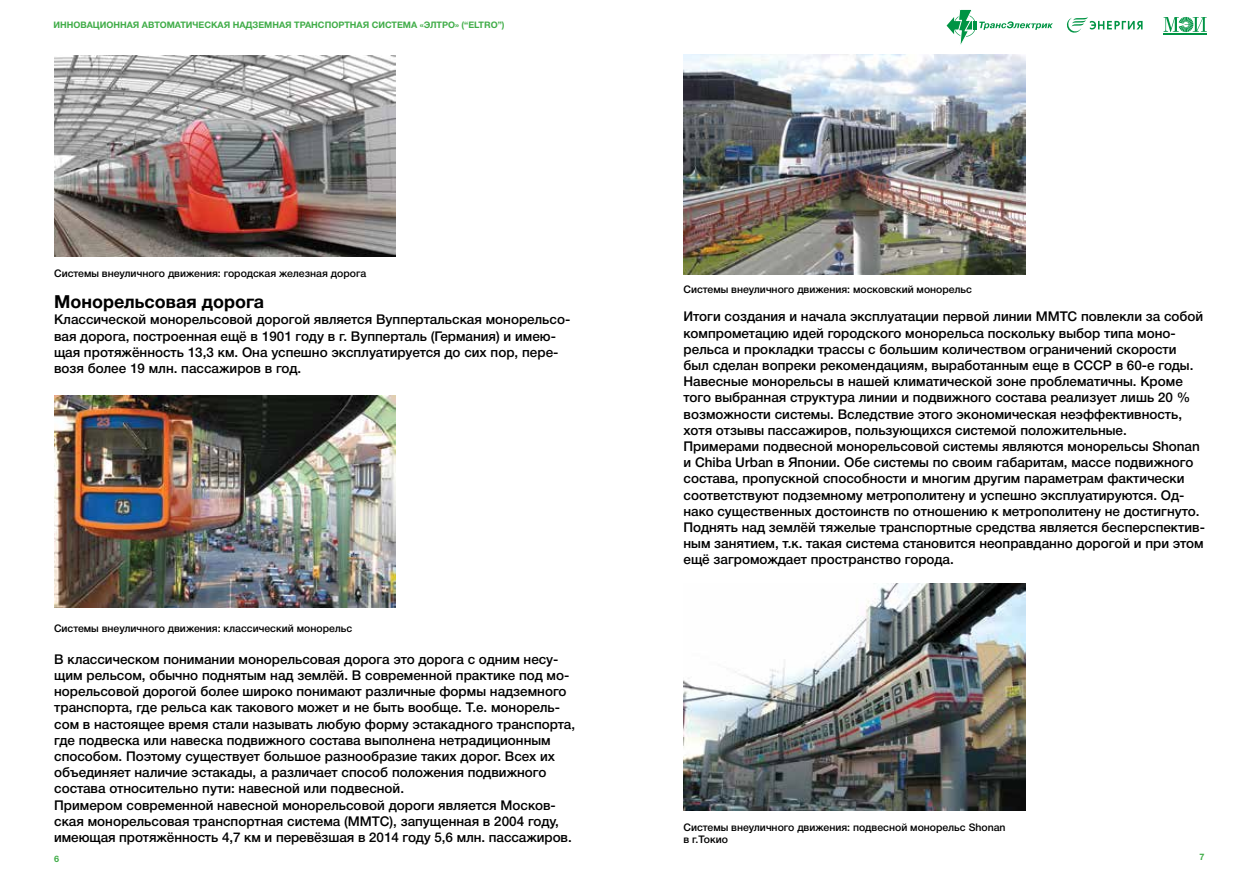
<style>
.page{position:relative;width:1259px;height:893px;background:#fff}
.page>*{position:absolute;margin:0;border:0;box-sizing:border-box;transform-origin:0 0}
.t1{font:700 18px "Helvetica Neue Cyr";color:#000}
.t2{font:500 13.5px/16.2px "Helvetica Neue Cyr";color:#000}
.t3{font:500 10.5px/12.6px "Helvetica Neue Cyr";color:#000}
.t4{font:700 9px "Helvetica Neue Cyr";color:#41ad49}
</style>
<div class="page">
<svg style="left:1066px;top:17px;width:76px;height:16px"></svg>
<svg style="left:1163px;top:17px;width:43px;height:15px"></svg>
<hr style="left:1163px;top:33px;width:43px;height:2px;background:#009444">
<svg style="left:946px;top:9px;width:107px;height:36px"></svg>
<img style="left:54px;top:56px;width:342px;height:200px">
<img style="left:54px;top:395px;width:342px;height:212px">
<img style="left:683px;top:55px;width:342px;height:219px">
<img style="left:683px;top:583px;width:342px;height:227px">
<p class="t4" style="left:53px;top:20px;width:452px">ИННОВАЦИОННАЯ АВТОМАТИЧЕСКАЯ НАДЗЕМНАЯ ТРАНСПОРТНАЯ СИСТЕМА «ЭЛТРО» (“ELTRO”)</p>
<p class="t3" style="left:54px;top:267px;width:313px">Системы внеуличного движения: городская железная дорога</p>
<h1 class="t1" style="left:54px;top:292px;width:211px">Монорельсовая дорога</h1>
<p class="t2" style="left:54px;top:312px;width:518px">Классической монорельсовой дорогой является Вуппертальская монорельсо&shy;вая дорога, построенная ещё в 1901 году в г. Вупперталь (Германия) и имею&shy;щая протяжённость 13,3 км. Она успешно эксплуатируется до сих пор, пере&shy;возя более 19 млн. пассажиров в год.</p>
<p class="t3" style="left:54px;top:622px;width:300px">Системы внеуличного движения: классический монорельс</p>
<p class="t2" style="left:54px;top:651px;width:522px">В классическом понимании монорельсовая дорога это дорога с одним несу&shy;щим рельсом, обычно поднятым над землёй. В современной практике под мо&shy;норельсовой дорогой более широко понимают различные формы надземного транспорта, где рельса как такового может и не быть вообще. Т.е. монорель&shy;сом в настоящее время стали называть любую форму эстакадного транспорта, где подвеска или навеска подвижного состава выполнена нетрадиционным способом. Поэтому существует большое разнообразие таких дорог. Всех их объединяет наличие эстакады, а различает способ положения подвижного состава относительно пути: навесной или подвесной.<br>Примером современной навесной монорельсовой дороги является Москов&shy;ская монорельсовая транспортная система (ММТС), запущенная в 2004 году, имеющая протяжённость 4,7 км и перевёзшая в 2014 году 5,6 млн. пассажиров.</p>
<p class="t3" style="left:683px;top:283px;width:290px">Системы внеуличного движения: московский монорельс</p>
<p class="t2" style="left:683px;top:309px;width:523px">Итоги создания и начала эксплуатации первой линии ММТС повлекли за собой компрометацию идей городского монорельса поскольку выбор типа моно&shy;рельса и прокладки трассы с большим количеством ограничений скорости был сделан вопреки рекомендациям, выработанным еще в СССР в 60-е годы.<br>Навесные монорельсы в нашей климатической зоне проблематичны. Кроме того выбранная структура линии и подвижного состава реализует лишь 20 % возможности системы. Вследствие этого экономическая неэффективность, хотя отзывы пассажиров, пользующихся системой положительные.<br>Примерами подвесной монорельсовой системы являются монорельсы Shonan и Chiba Urban в Японии. Обе системы по своим габаритам, массе подвижного состава, пропускной способности и многим другим параметрам фактически соответствуют подземному метрополитену и успешно эксплуатируются. Од&shy;нако существенных достоинств по отношению к метрополитену не достигнуто.<br>Поднять над землёй тяжелые транспортные средства является бесперспектив&shy;ным занятием, т.к. такая система становится неоправданно дорогой и при этом ещё загромождает пространство города.</p>
<p class="t3" style="left:683px;top:821px;width:324px">Системы внеуличного движения: подвесной монорельс Shonan в г.Токио</p>
<p class="t4" style="left:54px;top:854px;width:7px">6</p>
<p class="t4" style="left:1199px;top:852px;width:7px">7</p>
</div>
